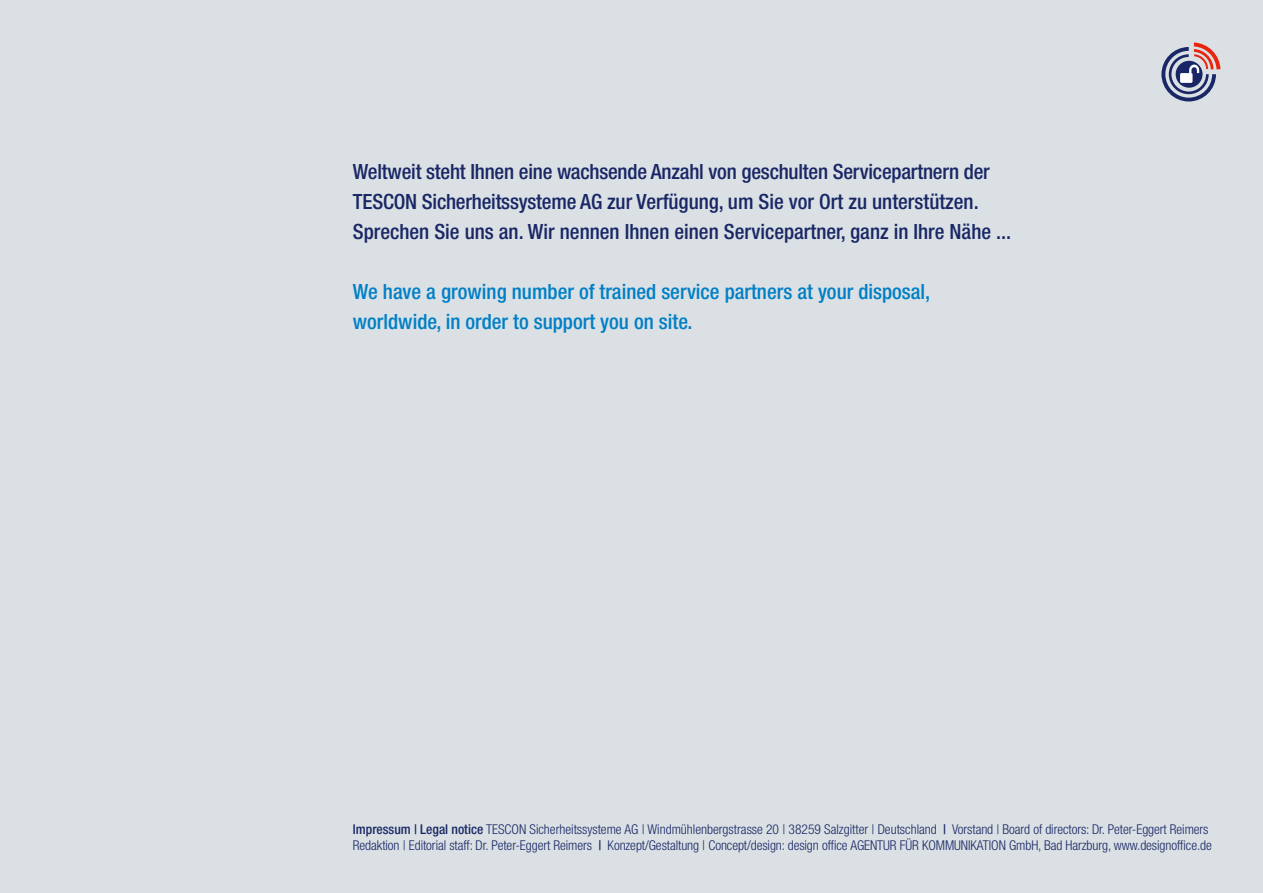
<style>
.page{position:relative;width:1263px;height:893px;background:#dae0e3}
.page>*{position:absolute;margin:0;border:0;box-sizing:border-box;transform-origin:0 0}
.t1{font:500 condensed 21px/30px "Helvetica Neue LT Std";letter-spacing:-.01em;color:#192766}
.t2{font:500 condensed 21px/30px "Helvetica Neue LT Std";color:#007fc7}
.t3{font:300 condensed 13.5px/16.2px "Helvetica Neue LT Std";letter-spacing:-.005em;color:#192766}
.s1{font-weight:500}
</style>
<div class="page">
<svg style="left:1161px;top:43px;width:59px;height:58px"></svg>
<p class="t1" style="left:353px;top:156px;width:660px">Weltweit steht Ihnen eine wachsende Anzahl von geschulten Servicepartnern der<br>TESCON Sicherheitssysteme AG zur Verfügung, um Sie vor Ort zu unterstützen.<br>Sprechen Sie uns an. Wir nennen Ihnen einen Servicepartner, ganz in Ihre Nähe ...</p>
<h1 class="t2" style="left:353px;top:276px;width:579px">We have a growing number of trained service partners at your disposal, worldwide, in order to support you on site.</h1>
<p class="t3" style="left:353px;top:821px;width:860px"><span class="s1">Impressum | Legal notice</span> TESCON Sicherheitssysteme AG | Windmühlenbergstrasse 20 | 38259 Salzgitter | Deutschland <span class="s1">|</span> Vorstand | Board of directors: Dr. Peter-Eggert Reimers<br>Redaktion | Editorial staff: Dr. Peter-Eggert Reimers <span class="s1">|</span> Konzept/Gestaltung | Concept/design: design office AGENTUR FÜR KOMMUNIKATION GmbH, Bad Harzburg, www.designoffice.de</p>
</div>
